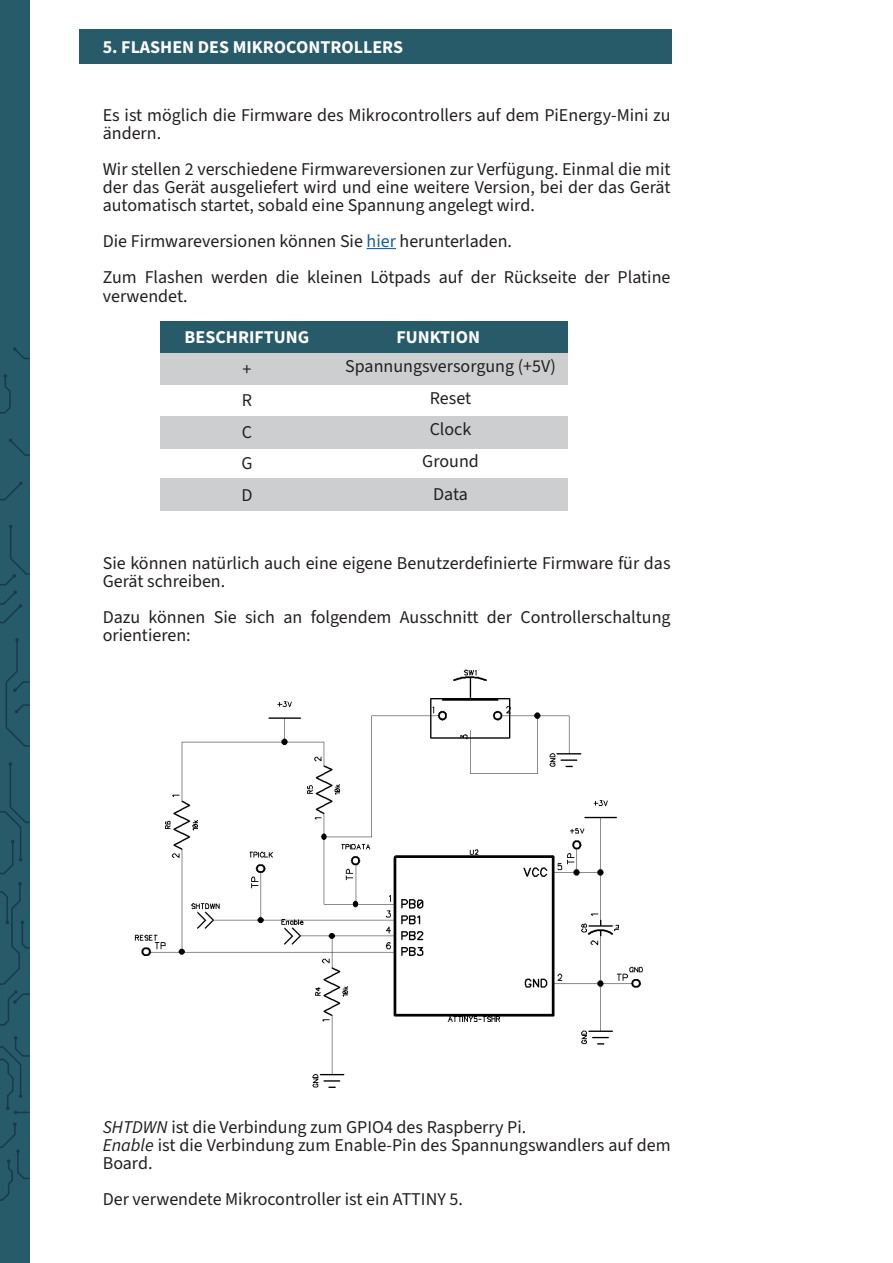
<style>
.page{position:relative;width:893px;height:1263px;background:#fff}
.page>*{position:absolute;margin:0;border:0;box-sizing:border-box;transform-origin:0 0}
.Pa1{font:18px/18px "Source Sans 3";color:#221e1f}
.t1{font:18px "Source Sans 3";color:#231f20}
.t2{font:700 18px "Source Sans 3";color:#fff}
.s1{color:#175d9e}
.s2{font-style:italic}
</style>
<div class="page">
<img style="left:134px;top:669px;width:509px;height:419px">
<div style="left:161px;top:479px;width:407px;height:32px;background:#cccecf"></div>
<div style="left:161px;top:417px;width:407px;height:32px;background:#cccecf"></div>
<div style="left:0;top:0;width:30px;height:1263px;background:#275b6a"></div>
<svg style="left:0;top:1122px;width:30px;height:79px"></svg>
<svg style="left:0;top:1036px;width:30px;height:78px"></svg>
<svg style="left:0;top:882px;width:30px;height:144px"></svg>
<svg style="left:0;top:762px;width:30px;height:112px"></svg>
<svg style="left:5px;top:638px;width:25px;height:109px"></svg>
<svg style="left:0;top:525px;width:30px;height:99px"></svg>
<svg style="left:0;top:482px;width:23px;height:19px"></svg>
<svg style="left:9px;top:438px;width:21px;height:18px"></svg>
<svg style="left:0;top:374px;width:11px;height:40px"></svg>
<svg style="left:13px;top:347px;width:17px;height:12px"></svg>
<div style="left:80px;top:30px;width:592px;height:34px;background:#275b6a"></div>
<svg style="left:367px;top:248px;width:29px;height:1px"></svg>
<div style="left:161px;top:353px;width:407px;height:32px;background:#cccecf"></div>
<div style="left:161px;top:321px;width:407px;height:32px;background:#275b6a"></div>
<p class="t2" style="left:103px;top:35px;width:302px">5. FLASHEN DES MIKROCONTROLLERS</p>
<p class="Pa1" style="left:103px;top:106px;width:569px">Es ist möglich die Firmware des Mikrocontrollers auf dem PiEnergy-Mini zu ändern.</p>
<p class="Pa1" style="left:103px;top:160px;width:569px;text-align:justify">Wir stellen 2 verschiedene Firmwareversionen zur Verfügung. Einmal die mit der das Gerät ausgeliefert wird und eine weitere Version, bei der das Gerät automatisch startet, sobald eine Spannung angelegt wird.</p>
<p class="Pa1" style="left:103px;top:232px;width:411px">Die Firmwareversionen können Sie <span class="s1">hier</span> herunterladen.</p>
<p class="Pa1" style="left:103px;top:268px;width:569px">Zum Flashen werden die kleinen Lötpads auf der Rückseite der Platine verwendet.</p>
<p class="t2" style="left:185px;top:325px;width:126px">BESCHRIFTUNG</p>
<p class="t2" style="left:396px;top:326px;width:85px">FUNKTION</p>
<p class="t1" style="left:242px;top:357px;width:10px">+</p>
<p class="t1" style="left:242px;top:389px;width:12px">R</p>
<p class="t1" style="left:345px;top:355px;width:212px">Spannungsversorgung (+5V)</p>
<p class="t1" style="left:430px;top:387px;width:43px">Reset</p>
<p class="t1" style="left:430px;top:418px;width:43px">Clock</p>
<p class="t1" style="left:242px;top:421px;width:12px">C</p>
<p class="t1" style="left:241px;top:452px;width:13px">G</p>
<p class="t1" style="left:422px;top:450px;width:58px">Ground</p>
<p class="t1" style="left:241px;top:484px;width:13px">D</p>
<p class="t1" style="left:433px;top:483px;width:36px">Data</p>
<p class="Pa1" style="left:103px;top:554px;width:569px">Sie können natürlich auch eine eigene Benutzerdefinierte Firmware für das<br>Gerät schreiben.</p>
<p class="Pa1" style="left:103px;top:608px;width:569px">Dazu können Sie sich an folgendem Ausschnitt der Controllerschaltung orientieren:</p>
<p class="Pa1" style="left:103px;top:1118px;width:425px"><span class="s2">SHTDWN</span> ist die Verbindung zum GPIO4 des Raspberry Pi.</p>
<p class="Pa1" style="left:103px;top:1136px;width:569px"><span class="s2">Enable</span> ist die Verbindung zum Enable-Pin des Spannungswandlers auf dem<br>Board.</p>
<p class="Pa1" style="left:103px;top:1190px;width:362px">Der verwendete Mikrocontroller ist ein ATTINY 5.</p>
</div>
